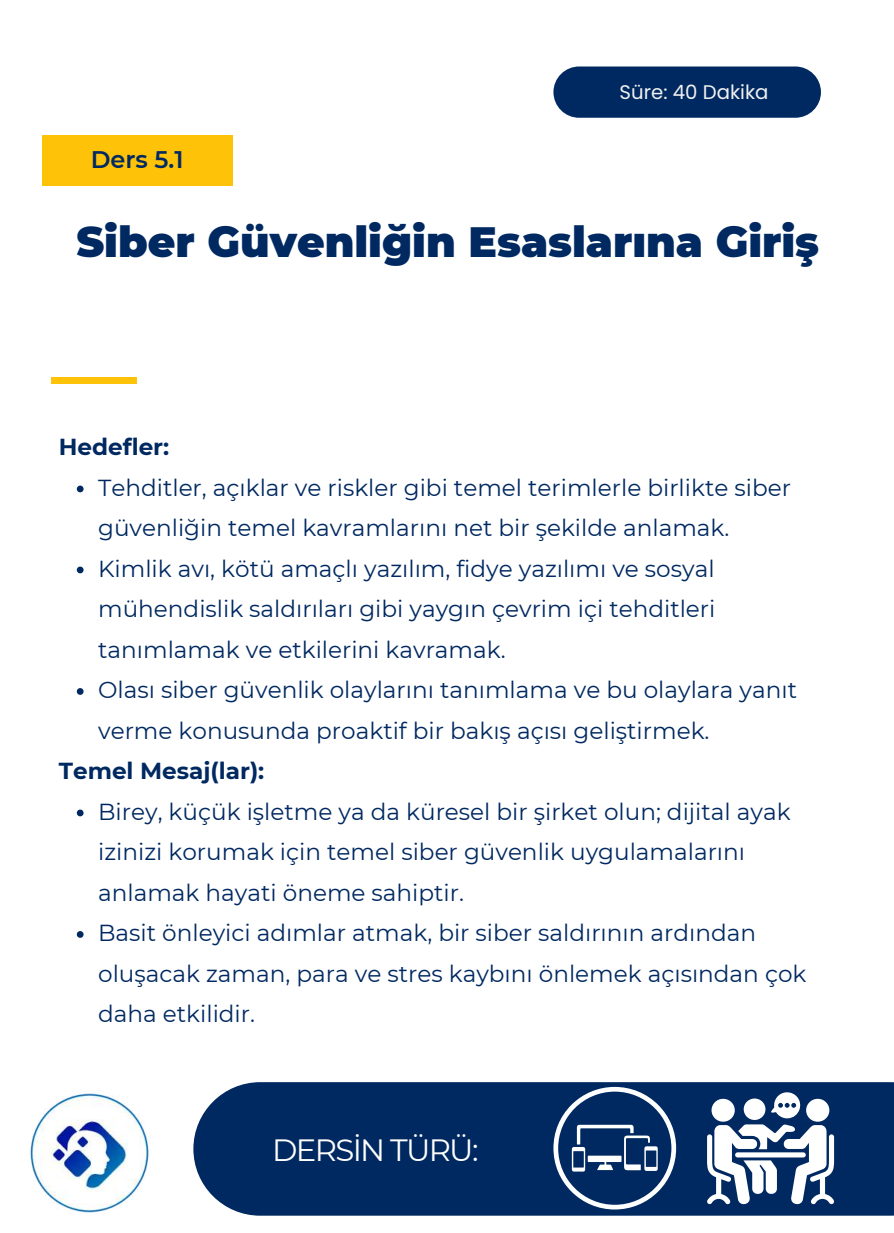
<style>
.page{position:relative;width:894px;height:1233px;background:#fff}
.page>*{position:absolute;margin:0;border:0;box-sizing:border-box;transform-origin:0 0}
.t1{font:900 42.3px "Montserrat";color:#002961}
.t2{font:30.75px "Montserrat";letter-spacing:-.055em;color:#fff}
.t3{font:600 24px "Montserrat";color:#002961}
.t4{font:23.1px/40.5px "Montserrat";color:#002961}
.t5{font:700 23.1px "Montserrat";color:#002961}
.t6{font:19.65px "Poppins";color:#f1f1f1}
</style>
<div class="page">
<div style="left:52px;top:377px;width:85px;height:7px;background:#fec209"></div>
<div style="left:42px;top:135px;width:190px;height:51px;background:#fec209"></div>
<div style="left:553px;top:67px;width:267px;height:51px;background:#002961;border-radius:26px"></div>
<img style="left:30px;top:1093px;width:119px;height:120px">
<svg style="left:77px;top:486px;width:7px;height:6px"></svg>
<svg style="left:77px;top:567px;width:7px;height:6px"></svg>
<svg style="left:77px;top:688px;width:7px;height:7px"></svg>
<svg style="left:77px;top:810px;width:7px;height:6px"></svg>
<svg style="left:77px;top:931px;width:7px;height:7px"></svg>
<div style="left:193px;top:1082px;width:700px;height:134px;background:#002961"></div>
<svg style="left:553px;top:1087px;width:123px;height:123px"></svg>
<svg style="left:706px;top:1091px;width:128px;height:116px"></svg>
<p class="t3" style="left:91px;top:145px;width:94px">Ders 5.1</p>
<p class="t6" style="left:619px;top:78px;width:150px">Süre: 40 Dakika</p>
<h1 class="t1" style="left:76px;top:216px;width:744px">Siber Güvenliğin Esaslarına Giriş</h1>
<p class="t5" style="left:59px;top:433px;width:112px">Hedefler:</p>
<p class="t4" style="left:98px;top:467px;width:700px">Tehditler, açıklar ve riskler gibi temel terimlerle birlikte siber güvenliğin temel kavramlarını net bir şekilde anlamak.<br>Kimlik avı, kötü amaçlı yazılım, fidye yazılımı ve sosyal mühendislik saldırıları gibi yaygın çevrim içi tehditleri tanımlamak ve etkilerini kavramak.<br>Olası siber güvenlik olaylarını tanımlama ve bu olaylara yanıt verme konusunda proaktif bir bakış açısı geliştirmek.</p>
<p class="t5" style="left:59px;top:757px;width:207px">Temel Mesaj(lar):</p>
<p class="t4" style="left:98px;top:791px;width:709px">Birey, küçük işletme ya da küresel bir şirket olun; dijital ayak izinizi korumak için temel siber güvenlik uygulamalarını anlamak hayati öneme sahiptir.<br>Basit önleyici adımlar atmak, bir siber saldırının ardından oluşacak zaman, para ve stres kaybını önlemek açısından çok daha etkilidir.</p>
<h2 class="t2" style="left:272px;top:1132px;width:208px">DERSİN TÜRÜ:</h2>
</div>
